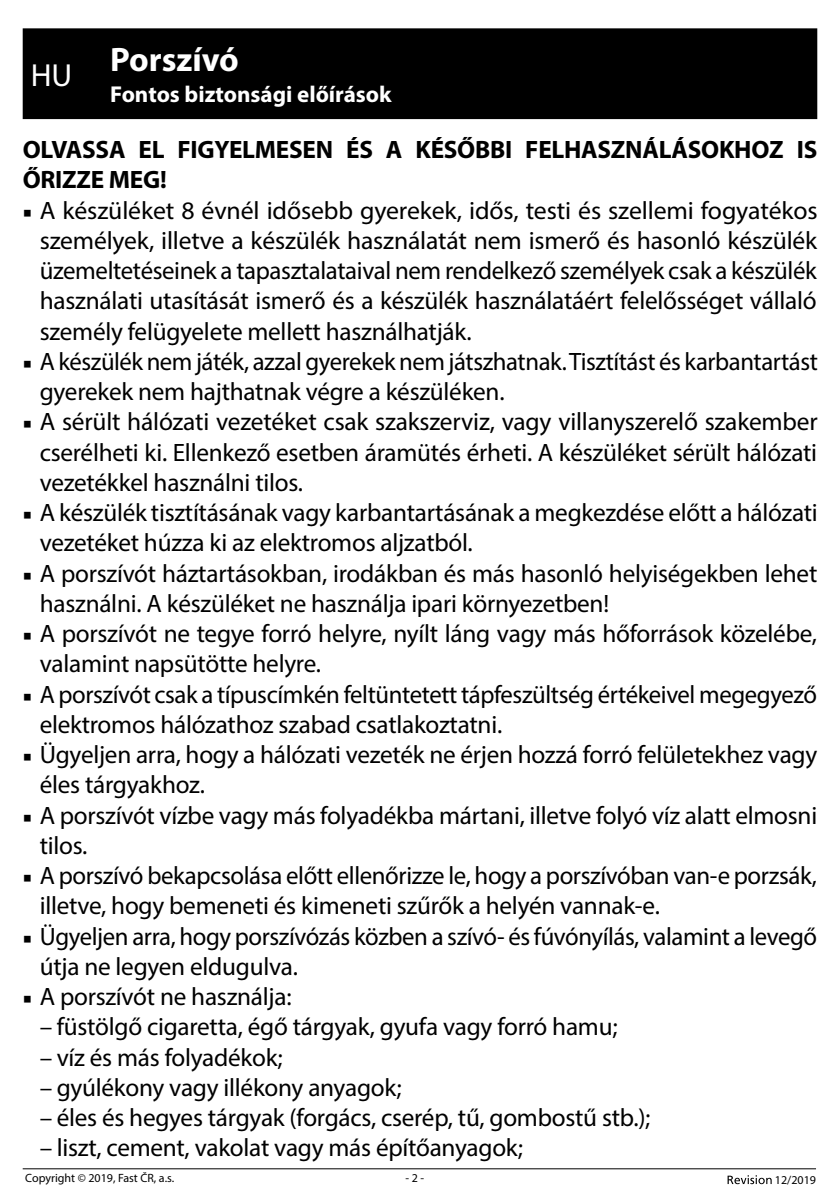
<style>
.page{position:relative;width:840px;height:1191px;background:#fff}
.page>*{position:absolute;margin:0;border:0;box-sizing:border-box;transform-origin:0 0}
.t1{font:700 34px "Myriad Pro";color:#fff}
.t2{font:25.2px/30.2px "Myriad Pro";letter-spacing:-.01em;color:#000}
.t3{font:700 25.2px/30.2px "Myriad Pro";letter-spacing:-.01em;color:#000}
.t4{font:700 23px "Myriad Pro";color:#fff}
.t5{font:12px "Myriad Pro";color:#000}
.s1{font-family:"Minion Pro";font-size:23px}
</style>
<div class="page">
<svg style="left:727px;top:1175px;width:44px;height:9px"></svg>
<hr style="left:23px;top:1168px;width:792px;height:1px;background:#000">
<div style="left:23px;top:28px;width:793px;height:91px;background:#000"></div>
<h1 class="t1" style="left:31px;top:37px;width:209px"><sub>HU</sub> Porszívó</h1>
<p class="t4" style="left:110px;top:79px;width:283px">Fontos biztonsági előírások</p>
<p class="t3" style="left:23px;top:134px;width:795px">OLVASSA EL FIGYELMESEN ÉS A KÉSŐBBI FELHASZNÁLÁSOKHOZ IS<br>ŐRIZZE MEG!</p>
<p class="t2" style="left:40px;top:195px;width:779px;text-align:justify;text-indent:-17px"><span class="s1">■</span> A készüléket 8 évnél idősebb gyerekek, idős, testi és szellemi fogyatékos személyek, illetve a készülék használatát nem ismerő és hasonló készülék üzemeltetéseinek a tapasztalataival nem rendelkező személyek csak a készülék használati utasítását ismerő és a készülék használatáért felelősséget vállaló személy felügyelete mellett használhatják.</p>
<p class="t2" style="left:40px;top:346px;width:779px;text-indent:-17px"><span class="s1">■</span> A készülék nem játék, azzal gyerekek nem játszhatnak. Tisztítást és karbantartást gyerekek nem hajthatnak végre a készüléken.</p>
<p class="t2" style="left:40px;top:406px;width:779px;text-align:justify;text-indent:-17px"><span class="s1">■</span> A sérült hálózati vezetéket csak szakszerviz, vagy villanyszerelő szakember cserélheti ki. Ellenkező esetben áramütés érheti. A készüléket sérült hálózati vezetékkel használni tilos.</p>
<p class="t2" style="left:40px;top:497px;width:779px;text-indent:-17px"><span class="s1">■</span> A készülék tisztításának vagy karbantartásának a megkezdése előtt a hálózati vezetéket húzza ki az elektromos aljzatból.</p>
<p class="t2" style="left:40px;top:558px;width:778px;text-indent:-17px"><span class="s1">■</span> A porszívót háztartásokban, irodákban és más hasonló helyiségekben lehet használni. A készüléket ne használja ipari környezetben!</p>
<p class="t2" style="left:40px;top:618px;width:778px;text-indent:-17px"><span class="s1">■</span> A porszívót ne tegye forró helyre, nyílt láng vagy más hőforrások közelébe, valamint napsütötte helyre.</p>
<p class="t2" style="left:40px;top:678px;width:778px;text-indent:-17px"><span class="s1">■</span> A porszívót csak a típuscímkén feltüntetett tápfeszültség értékeivel megegyező elektromos hálózathoz szabad csatlakoztatni.</p>
<p class="t2" style="left:40px;top:739px;width:778px;text-indent:-17px"><span class="s1">■</span> Ügyeljen arra, hogy a hálózati vezeték ne érjen hozzá forró felületekhez vagy éles tárgyakhoz.</p>
<p class="t2" style="left:40px;top:799px;width:778px;text-indent:-17px"><span class="s1">■</span> A porszívót vízbe vagy más folyadékba mártani, illetve folyó víz alatt elmosni tilos.</p>
<p class="t2" style="left:40px;top:860px;width:778px;text-indent:-17px"><span class="s1">■</span> A porszívó bekapcsolása előtt ellenőrizze le, hogy a porszívóban van-e porzsák, illetve, hogy bemeneti és kimeneti szűrők a helyén vannak-e.</p>
<p class="t2" style="left:40px;top:920px;width:778px;text-indent:-17px"><span class="s1">■</span> Ügyeljen arra, hogy porszívózás közben a szívó- és fúvónyílás, valamint a levegő útja ne legyen eldugulva.</p>
<p class="t2" style="left:23px;top:981px;width:270px"><span class="s1">■</span> A porszívót ne használja:</p>
<p class="t2" style="left:40px;top:1011px;width:579px">– füstölgő cigaretta, égő tárgyak, gyufa vagy forró hamu;</p>
<p class="t2" style="left:40px;top:1041px;width:244px">– víz és más folyadékok;</p>
<p class="t2" style="left:40px;top:1072px;width:363px">– gyúlékony vagy illékony anyagok;</p>
<p class="t2" style="left:40px;top:1102px;width:612px">– éles és hegyes tárgyak (forgács, cserép, tű, gombostű stb.);</p>
<p class="t2" style="left:40px;top:1132px;width:484px">– liszt, cement, vakolat vagy más építőanyagok;</p>
<p class="t5" style="left:25px;top:1170px;width:150px">Copyright © 2019, Fast ČR, a.s.</p>
<p class="t5" style="left:405px;top:1170px;width:20px">- 2 -</p>
<p class="t5" style="left:774px;top:1172px;width:43px">12/2019</p>
</div>
